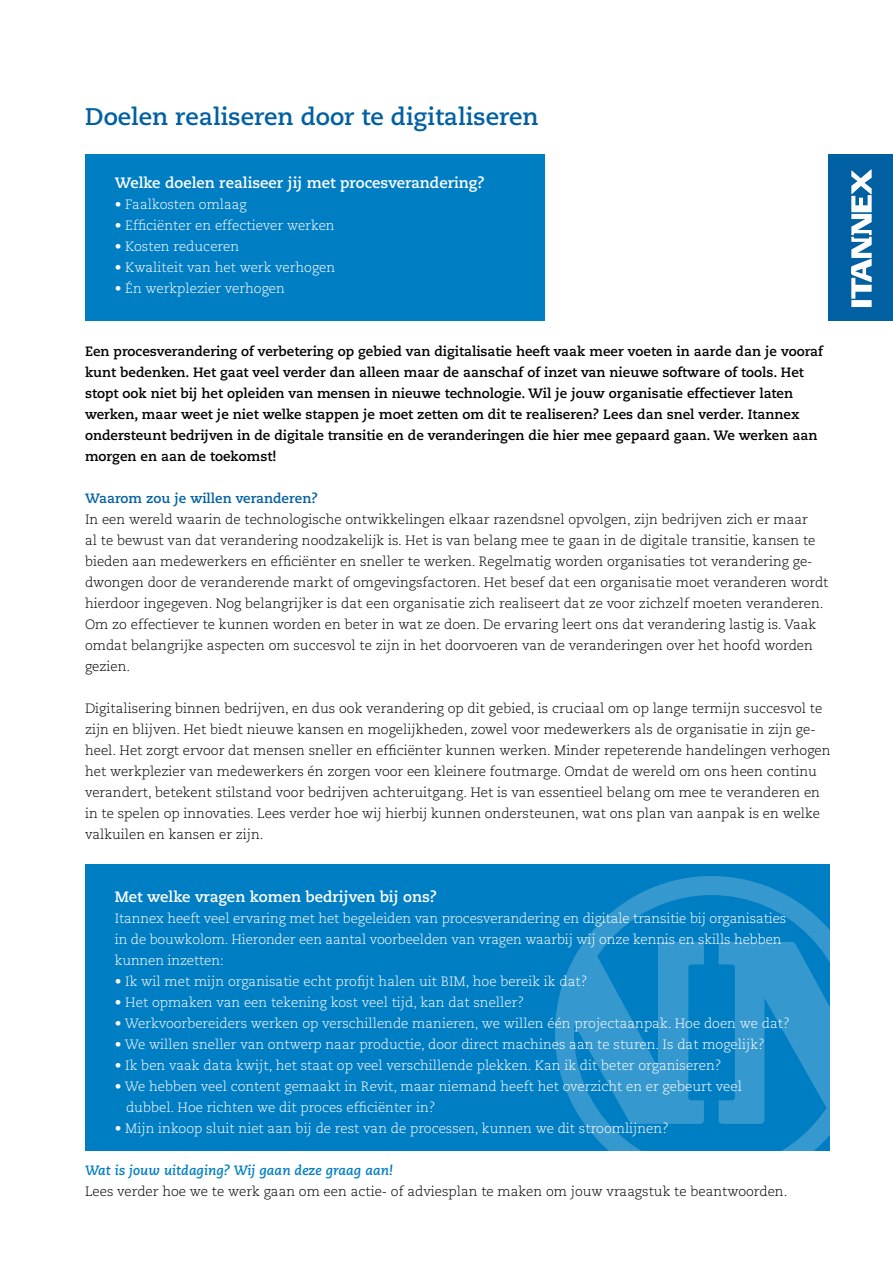
<style>
.page{position:relative;width:893px;height:1263px;background:#fff}
.page>*{position:absolute;margin:0;border:0;box-sizing:border-box;transform-origin:0 0}
.t1{font:700 24px "Caecilia LT Std";color:#0060a2}
.t2{font:700 15px "Caecilia LT Std";color:#fff}
.t3{font:300 13.5px/21px "Caecilia LT Std";color:#000}
.t4{font:300 13.5px/21px "Caecilia LT Std";color:#fff}
.t5{font:700 13.5px/21px "Caecilia LT Std";color:#000}
.t6{font:italic 700 13.5px "Caecilia LT Std";color:#007ec3}
.t7{font:700 13.5px "Caecilia LT Std";color:#0060a2}
</style>
<div class="page">
<div style="left:85px;top:154px;width:459px;height:167px;background:#007ec3"></div>
<div style="left:828px;top:154px;width:65px;height:167px;background:#0060a2"></div>
<div style="left:85px;top:864px;width:744px;height:287px;background:#007ec3"></div>
<div style="left:851px;top:300px;width:21px;height:7px;background:#fff"></div>
<svg style="left:851px;top:169px;width:21px;height:130px"></svg>
<svg style="left:555px;top:876px;width:275px;height:275px"></svg>
<h1 class="t1" style="left:85px;top:102px;width:455px">Doelen realiseren door te digitaliseren</h1>
<p class="t2" style="left:115px;top:174px;width:371px">Welke doelen realiseer jij met procesverandering?</p>
<p class="t4" style="left:115px;top:194px;width:133px">• Faalkosten omlaag</p>
<p class="t4" style="left:115px;top:215px;width:221px">• Efficiënter en effectiever werken</p>
<p class="t4" style="left:115px;top:236px;width:126px">• Kosten reduceren</p>
<p class="t4" style="left:115px;top:257px;width:222px">• Kwaliteit van het werk verhogen</p>
<p class="t4" style="left:115px;top:278px;width:172px">• Én werkplezier verhogen</p>
<p class="t5" style="left:85px;top:341px;width:739px">Een procesverandering of verbetering op gebied van digitalisatie heeft vaak meer voeten in aarde dan je vooraf kunt bedenken. Het gaat veel verder dan alleen maar de aanschaf of inzet van nieuwe software of tools. Het stopt ook niet bij het opleiden van mensen in nieuwe technologie. Wil je jouw organisatie effectiever laten werken, maar weet je niet welke stappen je moet zetten om dit te realiseren? Lees dan snel verder. Itannex ondersteunt bedrijven in de digitale transitie en de veranderingen die hier mee gepaard gaan. We werken aan morgen en aan de toekomst!</p>
<p class="t7" style="left:85px;top:490px;width:234px">Waarom zou je willen veranderen?</p>
<p class="t3" style="left:85px;top:509px;width:745px">In een wereld waarin de technologische ontwikkelingen elkaar razendsnel opvolgen, zijn bedrijven zich er maar<br>al te bewust van dat verandering noodzakelijk is. Het is van belang mee te gaan in de digitale transitie, kansen te bieden aan medewerkers en efficiënter en sneller te werken. Regelmatig worden organisaties tot verandering ge&shy;dwongen door de veranderende markt of omgevingsfactoren. Het besef dat een organisatie moet veranderen wordt hierdoor ingegeven. Nog belangrijker is dat een organisatie zich realiseert dat ze voor zichzelf moeten veranderen.<br>Om zo effectiever te kunnen worden en beter in wat ze doen. De ervaring leert ons dat verandering lastig is. Vaak omdat belangrijke aspecten om succesvol te zijn in het doorvoeren van de veranderingen over het hoofd worden gezien.</p>
<p class="t3" style="left:85px;top:698px;width:747px">Digitalisering binnen bedrijven, en dus ook verandering op dit gebied, is cruciaal om op lange termijn succesvol te zijn en blijven. Het biedt nieuwe kansen en mogelijkheden, zowel voor medewerkers als de organisatie in zijn ge&shy;heel. Het zorgt ervoor dat mensen sneller en efficiënter kunnen werken. Minder repeterende handelingen verhogen het werkplezier van medewerkers én zorgen voor een kleinere foutmarge. Omdat de wereld om ons heen continu verandert, betekent stilstand voor bedrijven achteruitgang. Het is van essentieel belang om mee te veranderen en in te spelen op innovaties. Lees verder hoe wij hierbij kunnen ondersteunen, wat ons plan van aanpak is en welke valkuilen en kansen er zijn.</p>
<p class="t2" style="left:115px;top:888px;width:324px">Met welke vragen komen bedrijven bij ons?</p>
<p class="t4" style="left:115px;top:908px;width:673px">Itannex heeft veel ervaring met het begeleiden van procesverandering en digitale transitie bij organisaties in de bouwkolom. Hieronder een aantal voorbeelden van vragen waarbij wij onze kennis en skills hebben kunnen inzetten:</p>
<p class="t4" style="left:115px;top:971px;width:474px">• Ik wil met mijn organisatie echt profijt halen uit BIM, hoe bereik ik dat?</p>
<p class="t4" style="left:115px;top:992px;width:411px">• Het opmaken van een tekening kost veel tijd, kan dat sneller?</p>
<p class="t4" style="left:115px;top:1013px;width:676px">• Werkvoorbereiders werken op verschillende manieren, we willen één projectaanpak. Hoe doen we dat?</p>
<p class="t4" style="left:115px;top:1034px;width:652px">• We willen sneller van ontwerp naar productie, door direct machines aan te sturen. Is dat mogelijk?</p>
<p class="t4" style="left:115px;top:1055px;width:608px">• Ik ben vaak data kwijt, het staat op veel verschillende plekken. Kan ik dit beter organiseren?</p>
<p class="t4" style="left:126px;top:1076px;width:617px;text-indent:-11px">• We hebben veel content gemaakt in Revit, maar niemand heeft het overzicht en er gebeurt veel dubbel. Hoe richten we dit proces efficiënter in?</p>
<p class="t4" style="left:115px;top:1118px;width:556px">• Mijn inkoop sluit niet aan bij de rest van de processen, kunnen we dit stroomlijnen?</p>
<p class="t6" style="left:85px;top:1162px;width:310px">Wat is jouw uitdaging? Wij gaan deze graag aan!</p>
<p class="t3" style="left:85px;top:1181px;width:704px">Lees verder hoe we te werk gaan om een actie- of adviesplan te maken om jouw vraagstuk te beantwoorden.</p>
</div>
